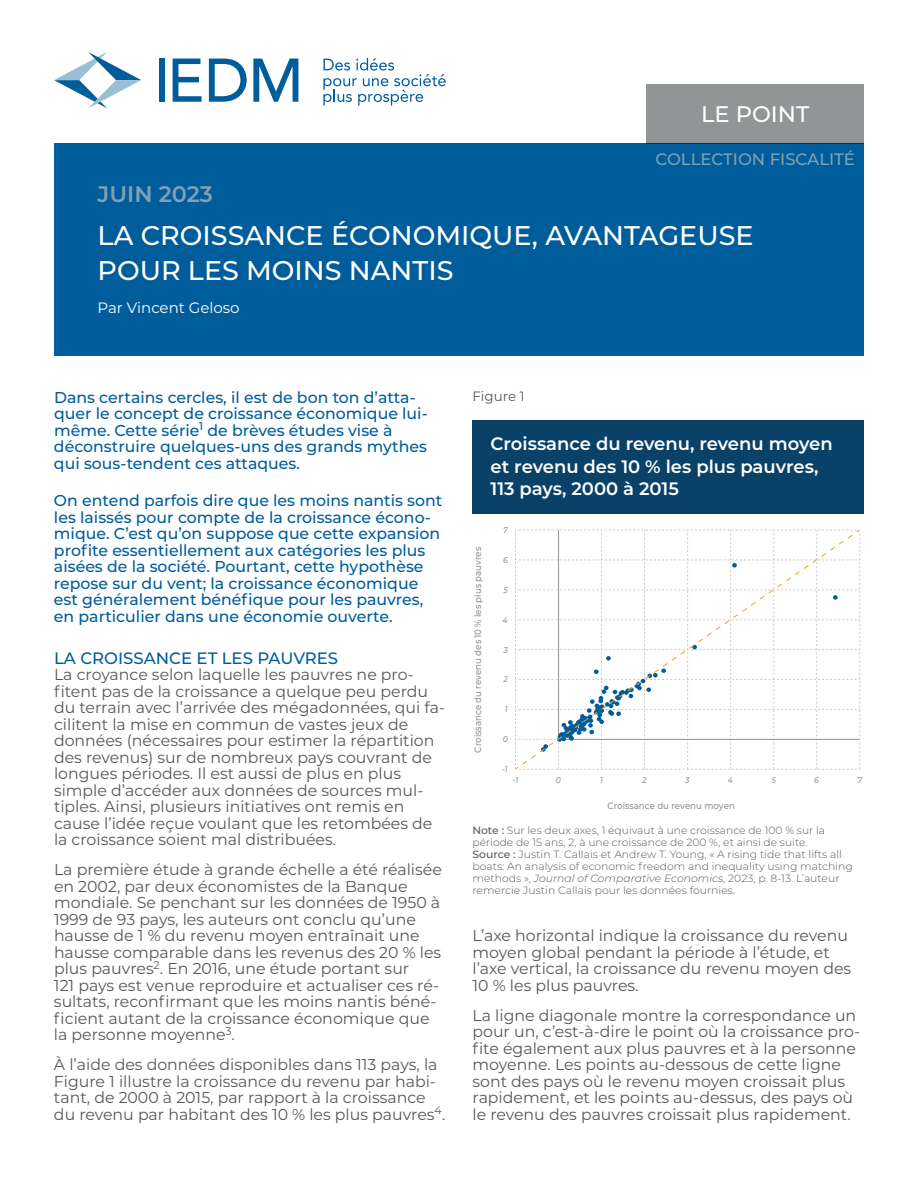
<style>
.page{position:relative;width:918px;height:1188px;background:#fff}
.page>*{position:absolute;margin:0;border:0;box-sizing:border-box;transform-origin:0 0}
.t1{font:500 27px/34.5px "Montserrat";color:#fff}
.t2{font:600 22.5px "Montserrat";color:#81a0b4}
.t3{font:500 22.5px "Montserrat";color:#fff}
.t4{font:600 18px/22.5px "Montserrat";color:#fff}
.t5{font:500 16.5px "Montserrat";color:#005d9c}
.t6{font:500 16.5px "Montserrat";color:#81a0b4}
.t7{font:15.75px/16.5px "Montserrat";color:#57585a}
.t8{font:500 15.75px/16.5px "Montserrat";color:#005d9c}
.t9{font:15px "Montserrat";color:#fff}
.t10{font:13.5px "Montserrat";color:#57585a}
.t11{font:300 10.5px/12px "Montserrat";color:#57585a}
.t12{font:500 9.3px "Montserrat";color:#909393;scale:.93 1}
.t13{font:italic 500 8.25px "Montserrat";color:#909393;scale:.93 1}
.s1{font-weight:500}
.s2{font-style:italic}
</style>
<div class="page">
<div style="left:54px;top:144px;width:810px;height:212px;background:#005d9c"></div>
<svg style="left:323px;top:58px;width:123px;height:48px"></svg>
<div style="left:159px;top:59px;width:6px;height:43px;background:#005d9c"></div>
<svg style="left:173px;top:59px;width:29px;height:43px"></svg>
<svg style="left:209px;top:59px;width:38px;height:43px"></svg>
<svg style="left:253px;top:59px;width:45px;height:43px"></svg>
<svg style="left:54px;top:52px;width:87px;height:56px"></svg>
<div style="left:646px;top:84px;width:218px;height:60px;background:#929595"></div>
<svg style="left:515px;top:529px;width:346px;height:241px"></svg>
<div style="left:472px;top:420px;width:392px;height:93px;background:#0a4169"></div>
<h2 class="t3" style="left:701px;top:98px;width:110px">LE POINT</h2>
<p class="t6" style="left:655px;top:147px;width:201px">COLLECTION FISCALITÉ</p>
<h2 class="t2" style="left:98px;top:178px;width:117px">JUIN 2023</h2>
<h1 class="t1" style="left:98px;top:218px;width:658px">LA CROISSANCE ÉCONOMIQUE, AVANTAGEUSE<br>POUR LES MOINS NANTIS</h1>
<p class="t9" style="left:98px;top:297px;width:144px">Par Vincent Geloso</p>
<p class="t8" style="left:54px;top:388px;width:375px">Dans certains cercles, il est de bon ton d’atta&shy;quer le concept de croissance économique lui&shy;même. Cette série<sup>1</sup> de brèves études vise à déconstruire quelques-uns des grands mythes qui sous-tendent ces attaques.</p>
<p class="t8" style="left:54px;top:492px;width:390px">On entend parfois dire que les moins nantis sont les laissés pour compte de la croissance écono&shy;mique. C’est qu’on suppose que cette expansion profite essentiellement aux catégories les plus aisées de la société. Pourtant, cette hypothèse repose sur du vent; la croissance économique est généralement bénéfique pour les pauvres, en particulier dans une économie ouverte.</p>
<p class="t5" style="left:54px;top:646px;width:286px">LA CROISSANCE ET LES PAUVRES</p>
<p class="t7" style="left:54px;top:666px;width:393px">La croyance selon laquelle les pauvres ne pro&shy;fitent pas de la croissance a quelque peu perdu du terrain avec l’arrivée des mégadonnées, qui fa&shy;cilitent la mise en commun de vastes jeux de données (nécessaires pour estimer la répartition des revenus) sur de nombreux pays couvrant de longues périodes. Il est aussi de plus en plus simple d’accéder aux données de sources mul&shy;tiples. Ainsi, plusieurs initiatives ont remis en cause l’idée reçue voulant que les retombées de la croissance soient mal distribuées.</p>
<p class="t7" style="left:54px;top:861px;width:389px">La première étude à grande échelle a été réalisée en 2002, par deux économistes de la Banque mondiale. Se penchant sur les données de 1950 à 1999 de 93 pays, les auteurs ont conclu qu’une hausse de 1 % du revenu moyen entraînait une hausse comparable dans les revenus des 20 % les plus pauvres<sup>2</sup>. En 2016, une étude portant sur<br>121 pays est venue reproduire et actualiser ces ré&shy;sultats, reconfirmant que les moins nantis béné&shy;ficient autant de la croissance économique que la personne moyenne<sup>3</sup>.</p>
<p class="t7" style="left:54px;top:1056px;width:393px">À l’aide des données disponibles dans 113 pays, la Figure 1 illustre la croissance du revenu par habi&shy;tant, de 2000 à 2015, par rapport à la croissance du revenu par habitant des 10 % les plus pauvres<sup>4</sup>.</p>
<p class="t10" style="left:472px;top:387px;width:54px">Figure 1</p>
<p class="t4" style="left:490px;top:432px;width:344px">Croissance du revenu, revenu moyen et revenu des 10 % les plus pauvres,<br>113 pays, 2000 à 2015</p>
<p class="t12" style="left:471px;top:753px;width:223px;rotate:-90deg">Croissance du revenu des 10 % les plus pauvres</p>
<p class="t13" style="left:503px;top:525px;width:6px">7</p>
<p class="t13" style="left:503px;top:554px;width:7px">6</p>
<p class="t13" style="left:503px;top:584px;width:6px">5</p>
<p class="t13" style="left:503px;top:614px;width:7px">4</p>
<p class="t13" style="left:503px;top:644px;width:6px">3</p>
<p class="t13" style="left:503px;top:674px;width:6px">2</p>
<p class="t13" style="left:505px;top:704px;width:5px">1</p>
<p class="t13" style="left:503px;top:734px;width:7px">0</p>
<p class="t13" style="left:502px;top:763px;width:8px">-1</p>
<p class="t13" style="left:512px;top:774px;width:8px">-1</p>
<p class="t13" style="left:600px;top:774px;width:5px">1</p>
<p class="t13" style="left:642px;top:774px;width:6px">2</p>
<p class="t13" style="left:685px;top:774px;width:6px">3</p>
<p class="t13" style="left:728px;top:774px;width:7px">4</p>
<p class="t13" style="left:771px;top:774px;width:6px">5</p>
<p class="t13" style="left:814px;top:774px;width:7px">6</p>
<p class="t12" style="left:607px;top:799px;width:139px">Croissance du revenu moyen</p>
<p class="t13" style="left:556px;top:774px;width:7px">0</p>
<p class="t13" style="left:857px;top:774px;width:6px">7</p>
<p class="t11" style="left:472px;top:824px;width:382px"><span class="s1">Note :</span> Sur les deux axes, 1 équivaut à une croissance de 100 % sur la période de 15 ans, 2, à une croissance de 200 %, et ainsi de suite.<br><span class="s1">Source :</span> Justin T. Callais et Andrew T. Young, « A rising tide that lifts all boats: An analysis of economic freedom and inequality using matching methods », <span class="s2">Journal of Comparative Economics</span>, 2023, p. 8-13. L’auteur remercie Justin Callais pour les données fournies.</p>
<p class="t7" style="left:472px;top:927px;width:380px">L’axe horizontal indique la croissance du revenu moyen global pendant la période à l’étude, et l’axe vertical, la croissance du revenu moyen des 10 % les plus pauvres.</p>
<p class="t7" style="left:472px;top:1006px;width:389px">La ligne diagonale montre la correspondance un pour un, c’est-à-dire le point où la croissance pro&shy;fite également aux plus pauvres et à la personne moyenne. Les points au-dessous de cette ligne sont des pays où le revenu moyen croissait plus rapidement, et les points au-dessus, des pays où le revenu des pauvres croissait plus rapidement.</p>
</div>
